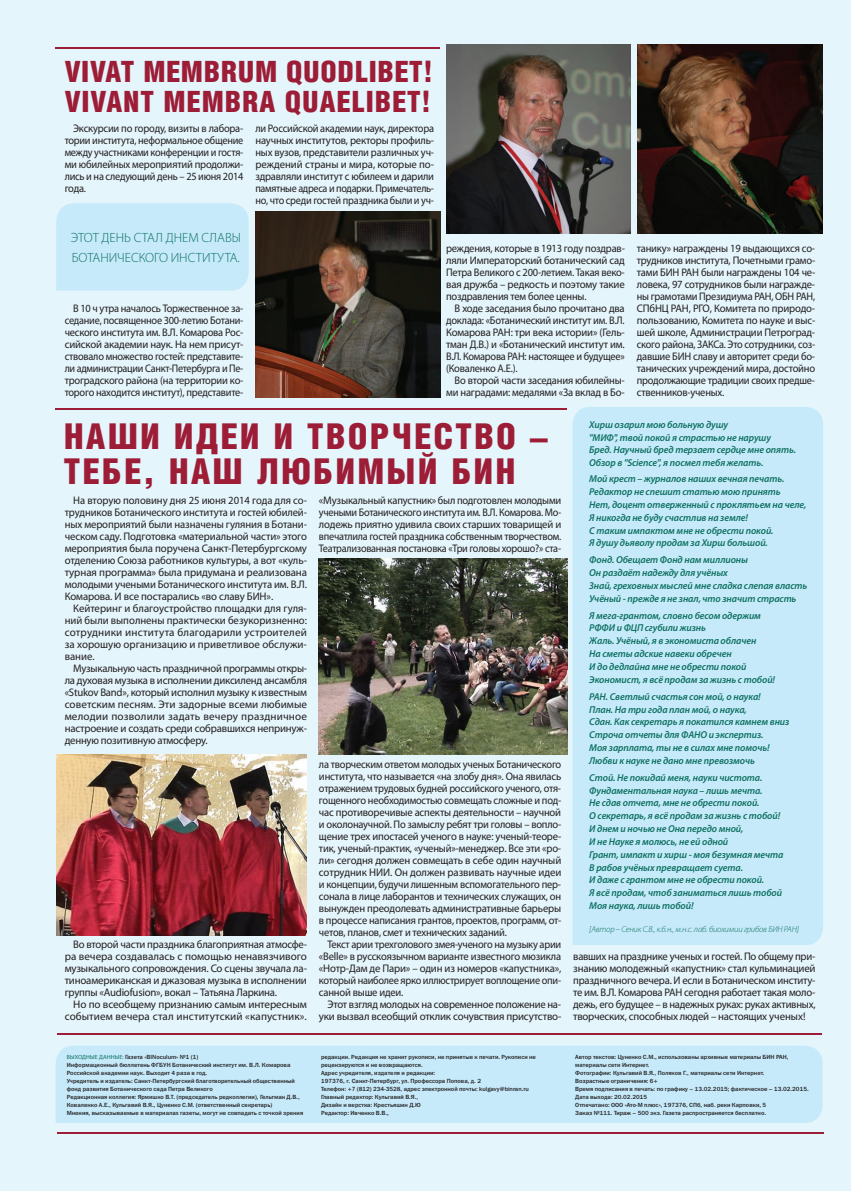
<style>
.page{position:relative;width:851px;height:1191px;background:#fff}
.page>*{position:absolute;margin:0;border:0;box-sizing:border-box;transform-origin:0 0}
.t1{font:900 35.7px/34.6px "Helios Cond";letter-spacing:.06em;color:#9d1c36}
.t2{font:900 29.4px/30.4px "Helios Cond";letter-spacing:.02em;color:#9d1c36}
.t3{font:300 13.4px/20px "Myriad Pro";color:#0e7061}
.t4{font:11px/12px "Myriad Pro";letter-spacing:-.02em;color:#231f20;text-align:justify}
.t5{font:11px/12px "Myriad Pro";letter-spacing:-.02em;color:#231f20;text-align:justify;scale:.95 1}
.t6{font:11px/12px "Myriad Pro";letter-spacing:-.02em;color:#231f20;text-align:justify;scale:.96 1}
.t7{font:11px/12px "Myriad Pro";letter-spacing:-.02em;color:#231f20;text-align:justify;scale:.94 1}
.t8{font:italic 600 10px/12.8px "Myriad Pro";letter-spacing:-.01em;color:#0e7061}
.t9{font:italic 300 8.6px "Myriad Pro";letter-spacing:-.02em;color:#0e7061}
.t10{font:6px/8px "Franklin Gothic Medium C";color:#231f20}
.s1{font-family:"Myriad Pro";color:#0e7061}
</style>
<div class="page">
<div style="left:0;top:0;width:850px;height:1190px;background:#e4f5fc"></div>
<div style="left:572px;top:407px;width:251px;height:538px;background:#c6eafa"></div>
<img style="left:319px;top:558px;width:248px;height:196px">
<img style="left:57px;top:755px;width:250px;height:180px">
<div style="left:56px;top:1046px;width:766px;height:77px;background:#c6eafa"></div>
<hr style="left:56px;top:408px;width:511px;height:1px;background:#9d1c36">
<hr style="left:57px;top:1132px;width:766px;height:1px;background:#9d1c36">
<hr style="left:56px;top:47px;width:384px;height:1px;background:#9d1c36">
<hr style="left:57px;top:1033px;width:764px;height:1px;background:#9d1c36">
<img style="left:637px;top:44px;width:185px;height:189px">
<img style="left:446px;top:44px;width:184px;height:189px">
<img style="left:255px;top:212px;width:185px;height:185px">
<div style="left:56px;top:203px;width:193px;height:88px;background:#c6eafa"></div>
<h2 class="t2" style="left:65px;top:56px;width:370px">VIVAT MEMBRUM QUODLIBET!<br>VIVANT MEMBRA QUAELIBET!</h2>
<p class="t5" style="left:65px;top:122px;width:190px;text-indent:9px">Экскурсии по городу, визиты в лабора&shy;тории института, неформальное общение между участниками конференции и гостя&shy;ми юбилейных мероприятий продолжи&shy;лись и на следующий день – 25 июня 2014 года.</p>
<p class="t3" style="left:71px;top:227px;width:172px">ЭТОТ ДЕНЬ СТАЛ ДНЕМ СЛАВЫ<br>БОТАНИЧЕСКОГО ИНСТИТУТА.</p>
<p class="t7" style="left:255px;top:122px;width:191px">ли Российской академии наук, директора научных институтов, ректоры профиль&shy;ных вузов, представители различных уч&shy;реждений страны и мира, которые по&shy;здравляли институт с юбилеем и дарили памятные адреса и подарки. Примечатель&shy;но, что среди гостей праздника были и уч-</p>
<p class="t7" style="left:65px;top:302px;width:192px;text-indent:9px">В 10 ч утра началось Торжественное за&shy;седание, посвященное 300-летию Ботани&shy;ческого института им. В.Л. Комарова Рос&shy;сийской академии наук. На нем присут&shy;ствовало множество гостей: представите&shy;ли администрации Санкт-Петербурга и Пе&shy;троградского района (на территории ко&shy;торого находится институт), представите-</p>
<p class="t5" style="left:446px;top:242px;width:190px">реждения, которые в 1913 году поздрав&shy;ляли Императорский ботанический сад Петра Великого с 200-летием. Такая веко&shy;вая дружба – редкость и поэтому такие поздравления тем более ценны.</p>
<p class="t4" style="left:446px;top:302px;width:180px;text-indent:9px">В ходе заседания было прочитано два доклада: «Ботанический институт им. В.Л.<br>Комарова РАН: три века истории» (Гель&shy;тман Д.В.) и «Ботанический институт им.<br>В.Л. Комарова РАН: настоящее и будущее» (Коваленко А.Е.).</p>
<p class="t6" style="left:446px;top:374px;width:187px;text-align:right">Во второй части заседания юбилейны&shy;ми наградами: медалями «За вклад в Бо-</p>
<p class="t6" style="left:636px;top:242px;width:187px">танику» награждены 19 выдающихся со&shy;трудников института, Почетными грамо&shy;тами БИН РАН были награждены 104 че&shy;ловека, 97 сотрудников были награжде&shy;ны грамотами Президиума РАН, ОБН РАН, СПбНЦ РАН, РГО, Комитета по природо&shy;пользованию, Комитета по науке и выс&shy;шей школе, Администрации Петроград&shy;ского района, ЗАКСа. Это сотрудники, соз&shy;давшие БИН славу и авторитет среди бо&shy;танических учреждений мира, достойно продолжающие традиции своих предше&shy;ственников-ученых.</p>
<h1 class="t1" style="left:64px;top:419px;width:485px">НАШИ ИДЕИ И ТВОРЧЕСТВО –<br>ТЕБЕ, НАШ ЛЮБИМЫЙ БИН</h1>
<p class="t8" style="left:589px;top:418px;width:208px">Хирш озарил мою больную душу<br>"МИФ", твой покой я страстью не нарушу<br>Бред. Научный бред терзает сердце мне опять.<br>Обзор в "Science", я посмел тебя желать.</p>
<p class="t8" style="left:589px;top:472px;width:219px">Мой крест – журналов наших вечная печать.<br>Редактор не спешит статью мою принять<br>Hет, доцент отверженный с проклятьем на челе, Я никогда не буду счастлив на земле!<br>С таким импактом мне не обрести покой.<br>Я душу дьяволу продам за Хирш большой.</p>
<p class="t8" style="left:589px;top:553px;width:219px">Фонд. Обещает Фонд нам миллионы<br>Он раздаёт надежду для учёных<br>Знай, греховных мыслей мне сладка слепая власть Учёный - прежде я не знал, что значит страсть</p>
<p class="t8" style="left:589px;top:608px;width:187px">Я мега-грантом, словно бесом одержим РФФИ и ФЦП сгубили жизнь<br>Жаль. Учёный, я в экономиста облачен<br>Hа сметы адские навеки обречен<br>И до дедлайна мне не обрести покой Экономист, я всё продам за жизнь с тобой!</p>
<p class="t8" style="left:589px;top:689px;width:202px">РАН. Светлый счастья сон мой, о наука!<br>План. На три года план мой, о наука,<br>Сдан. Как секретарь я покатился камнем вниз Строча отчеты для ФАНО и экспертиз.<br>Моя зарплата, ты не в силах мне помочь!<br>Любви к науке не дано мне превозмочь</p>
<p class="t8" style="left:589px;top:770px;width:196px">Стой. Hе покидай меня, науки чистота.<br>Фундаментальная наука – лишь мечта.<br>Не сдав отчета, мне не обрести покой.<br>О секретарь, я всё продам за жизнь с тобой!<br>И днем и ночью не Она передо мной,<br>И не Науке я молюсь, не ей одной<br>Грант, импакт и хирш - моя безумная мечта В рабов учёных превращает суета.<br>И даже с грантом мне не обрести покой.<br>Я всё продам, чтоб заниматься лишь тобой Моя наука, лишь тобой!</p>
<p class="t9" style="left:589px;top:924px;width:211px">[Автор – Сеник С.В., к.б.н., м.н.с. лаб. биохимии грибов БИН РАН]</p>
<p class="t4" style="left:319px;top:494px;width:244px">«Музыкальный капустник» был подготовлен молодыми учеными Ботанического института им. В.Л. Комарова. Мо&shy;лодежь приятно удивила своих старших товарищей и впечатлила гостей праздника собственным творчеством.<br>Театрализованная постановка «Три головы хорошо?» ста-</p>
<p class="t4" style="left:65px;top:494px;width:244px;text-indent:9px">На вторую половину дня 25 июня 2014 года для со&shy;трудников Ботанического института и гостей юбилей&shy;ных мероприятий были назначены гуляния в Ботани&shy;ческом саду. Подготовка «материальной части» этого мероприятия была поручена Санкт-Петербургскому отделению Союза работников культуры, а вот «куль&shy;турная программа» была придумана и реализована молодыми учеными Ботанического института им. В.Л.<br>Комарова. И все постарались «во славу БИН».</p>
<p class="t4" style="left:65px;top:602px;width:244px;text-indent:9px">Кейтеринг и благоустройство площадки для гуля&shy;ний были выполнены практически безукоризненно: сотрудники института благодарили устроителей за хорошую организацию и приветливое обслужи&shy;вание.</p>
<p class="t6" style="left:65px;top:662px;width:254px;text-indent:9px">Музыкальную часть праздничной программы откры&shy;ла духовая музыка в исполнении диксиленд ансамбля «Stukov Band», который исполнил музыку к известным советским песням. Эти задорные всеми любимые мелодии позволили задать вечеру праздничное настроение и создать среди собравшихся непринуж&shy;денную позитивную атмосферу.</p>
<p class="t5" style="left:319px;top:758px;width:256px">ла творческим ответом молодых ученых Ботанического института, что называется «на злобу дня». Она явилась отражением трудовых будней российского ученого, отя&shy;гощенного необходимостью совмещать сложные и под&shy;час противоречивые аспекты деятельности – научной и околонаучной. По замыслу ребят три головы – вопло&shy;щение трех ипостасей ученого в науке: ученый-теоре&shy;тик, ученый-практик, «ученый»-менеджер. Все эти «ро&shy;ли» сегодня должен совмещать в себе один научный сотрудник НИИ. Он должен развивать научные идеи и концепции, будучи лишенным вспомогательного пер&shy;сонала в лице лаборантов и технических служащих, он вынужден преодолевать административные барьеры в процессе написания грантов, проектов, программ, от&shy;четов, планов, смет и технических заданий.</p>
<p class="t7" style="left:319px;top:938px;width:259px;text-indent:9px">Текст арии трехголового змея-ученого на музыку арии «Bellе» в русскоязычном варианте известного мюзикла «Нотр-Дам де Пари» – один из номеров «капустника», который наиболее ярко иллюстрирует воплощение опи&shy;санной выше идеи.</p>
<p class="t4" style="left:319px;top:998px;width:244px;text-align:right">Этот взгляд молодых на современное положение на&shy;уки вызвал всеобщий отклик сочувствия присутство-</p>
<p class="t4" style="left:65px;top:938px;width:244px;text-indent:9px">Во второй части праздника благоприятная атмосфе&shy;ра вечера создавалась с помощью ненавязчивого музыкального сопровождения. Со сцены звучала ла&shy;тиноамериканская и джазовая музыка в исполнении группы «Audiofusion», вокал – Татьяна Ларкина.</p>
<p class="t4" style="left:65px;top:998px;width:244px;text-align:right">Но по всеобщему признанию самым интересным событием вечера стал институтский «капустник».</p>
<p class="t4" style="left:573px;top:950px;width:244px">вавших на празднике ученых и гостей. По общему при&shy;знанию молодежный «капустник» стал кульминацией праздничного вечера. И если в Ботаническом институ&shy;те им. В.Л. Комарова РАН сегодня работает такая моло&shy;дежь, его будущее – в надежных руках: руках активных, творческих, способных людей – настоящих ученых!</p>
<p class="t10" style="left:67px;top:1052px;width:238px"><span class="s1">ВЫХОДНЫЕ ДАННЫЕ:</span> Газета «BINoculum» №1 (1)<br>Информационный бюллетень ФГБУН Ботанический институт им. В.Л. Комарова Российской академии наук. Выходит 4 раза в год.<br>Учредитель и издатель: Санкт-Петербургский благотворительный общественный фонд развития Ботанического сада Петра Великого<br>Редакционная коллегия: Ярмишко В.Т. (председатель редколлегии), Гельтман Д.В., Коваленко А.Е., Кульгавий В.Я., Цуненко С.М. (ответственный секретарь)<br>Мнения, высказываемые в материалах газеты, могут не совпадать с точкой зрения</p>
<p class="t10" style="left:321px;top:1052px;width:216px">редакции. Редакция не хранит рукописи, не принятые к печати. Рукописи не рецензируются и не возвращаются.<br>Адрес учредителя, издателя и редакции:<br>197376, г. Санкт-Петербург, ул. Профессора Попова, д. 2<br>Телефон: +7 (812) 234-3528, адрес электронной почты: kulgavy@binran.ru Главный редактор: Кульгавий В.Я.,<br>Дизайн и верстка: Крестьяшин Д.Ю<br>Редактор: Ивченко В.В.,</p>
<p class="t10" style="left:575px;top:1052px;width:235px">Автор текстов: Цуненко С.М., использованы архивные материалы БИН РАН, материалы сети Интернет.<br>Фотографии: Кульгавий В.Я., Поляков Г., материалы сети Интернет.<br>Возрастные ограничения: 6+<br>Время подписания в печать: по графику – 13.02.2015; фактическое – 13.02.2015.<br>Дата выхода: 20.02.2015<br>Отпечатано: ООО «Ато-М плюс», 197376, СПб, наб. реки Карповки, 5<br>Заказ №111. Тираж – 500 экз. Газета распространяется бесплатно.</p>
</div>
